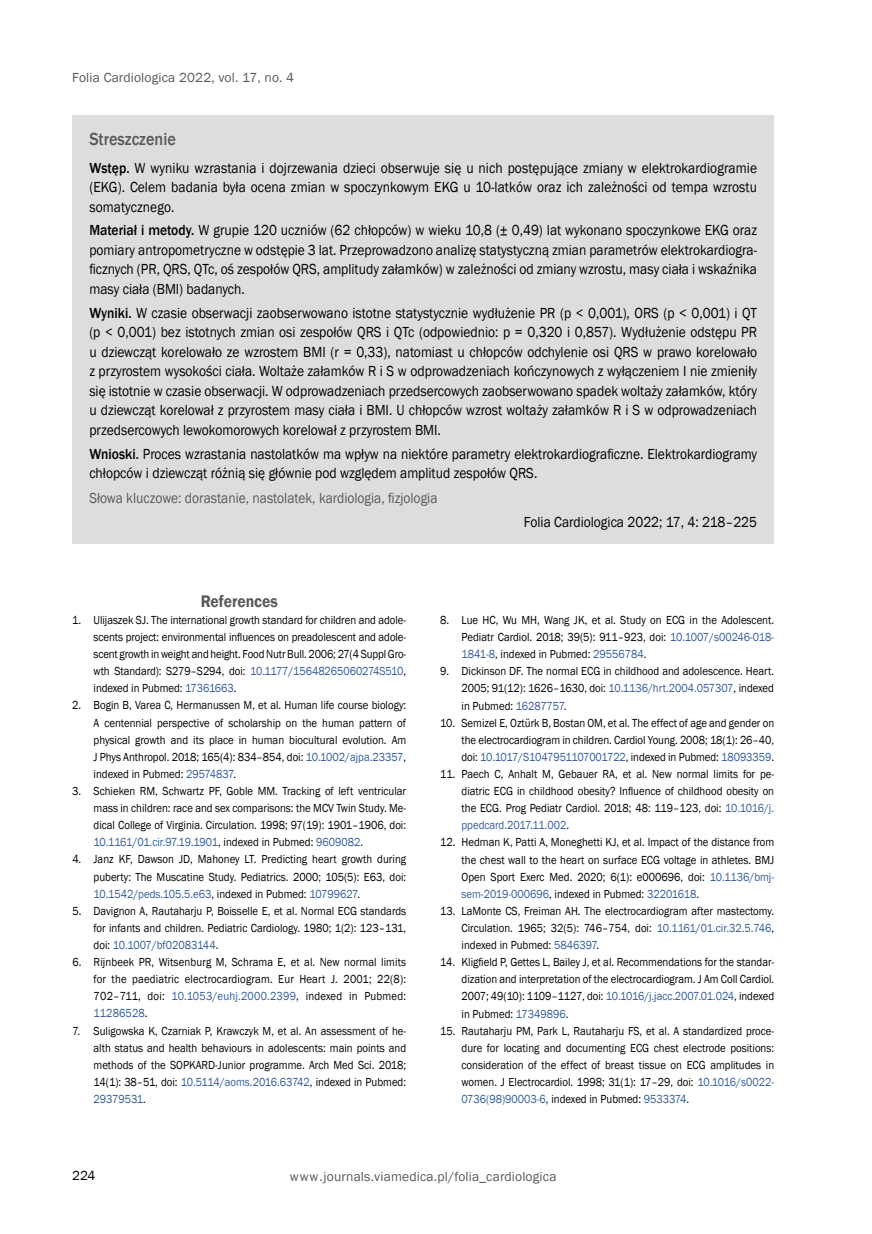
<style>
.page{position:relative;width:872px;height:1234px;background:#fff}
.page>*{position:absolute;margin:0;border:0;box-sizing:border-box;transform-origin:0 0}
.t1{font:500 18px "Franklin Gothic";color:#58595b;scale:.9 1}
.t2{font:600 17.25px "Franklin Gothic";color:#58595b;scale:.9 1}
.t3{font:15px/19.5px "Franklin Gothic";color:#000;text-align:justify;scale:.9 1}
.t4{font:15px "Franklin Gothic";color:#58595b;scale:.9 1}
.t5{font:13.5px "Franklin Gothic";letter-spacing:.01em;color:#58595b}
.t6{font:13.5px "Franklin Gothic";color:#000}
.t7{font:12px/17.1px "Franklin Gothic";color:#000;text-align:justify;scale:.9 1}
.s1{font-weight:500}
.s2{color:#345c98}
</style>
<div class="page">
<div style="left:72px;top:115px;width:702px;height:428px;background:#dcddde"></div>
<p class="t5" style="left:72px;top:69px;width:223px">Folia Cardiologica 2022, vol. 17, no. 4</p>
<h1 class="t1" style="left:89px;top:127px;width:98px">Streszczenie</h1>
<p class="t3" style="left:89px;top:158px;width:743px"><span class="s1">Wstęp.</span> W wyniku wzrastania i dojrzewania dzieci obserwuje się u nich postępujące zmiany w elektrokardiogramie (EKG). Celem badania była ocena zmian w spoczynkowym EKG u 10-latków oraz ich zależności od tempa wzrostu somatycznego.</p>
<p class="t3" style="left:89px;top:221px;width:743px"><span class="s1">Materiał i metody.</span> W grupie 120 uczniów (62 chłopców) w wieku 10,8 (± 0,49) lat wykonano spoczynkowe EKG oraz pomiary antropometryczne w odstępie 3 lat. Przeprowadzono analizę statystyczną zmian parametrów elektrokardiogra&shy;ficznych (PR, QRS, QTc, oś zespołów QRS, amplitudy załamków) w zależności od zmiany wzrostu, masy ciała i wskaźnika masy ciała (BMI) badanych.</p>
<p class="t3" style="left:89px;top:303px;width:743px"><span class="s1">Wyniki.</span> W czasie obserwacji zaobserwowano istotne statystycznie wydłużenie PR (p &lt; 0,001), ORS (p &lt; 0,001) i QT (p &lt; 0,001) bez istotnych zmian osi zespołów QRS i QTc (odpowiednio: p = 0,320 i 0,857). Wydłużenie odstępu PR u dziewcząt korelowało ze wzrostem BMI (r = 0,33), natomiast u chłopców odchylenie osi QRS w prawo korelowało z przyrostem wysokości ciała. Woltaże załamków R i S w odprowadzeniach kończynowych z wyłączeniem I nie zmieniły się istotnie w czasie obserwacji. W odprowadzeniach przedsercowych zaobserwowano spadek woltaży załamków, który u dziewcząt korelował z przyrostem masy ciała i BMI. U chłopców wzrost woltaży załamków R i S w odprowadzeniach przedsercowych lewokomorowych korelował z przyrostem BMI.</p>
<p class="t3" style="left:89px;top:444px;width:743px"><span class="s1">Wnioski.</span> Proces wzrastania nastolatków ma wpływ na niektóre parametry elektrokardiograficzne. Elektrokardiogramy chłopców i dziewcząt różnią się głównie pod względem amplitud zespołów QRS.</p>
<p class="t4" style="left:89px;top:488px;width:388px">Słowa kluczowe: dorastanie, nastolatek, kardiologia, fizjologia</p>
<p class="t3" style="left:524px;top:512px;width:261px">Folia Cardiologica 2022; 17, 4: 218–225</p>
<h2 class="t2" style="left:201px;top:590px;width:87px">References</h2>
<p class="t7" style="left:94px;top:611px;width:349px;text-indent:-21px">1. Ulijaszek SJ. The international growth standard for children and adole&shy;scents project: environmental influences on preadolescent and adole&shy;scent growth in weight and height. Food Nutr Bull. 2006; 27(4 Suppl Gro&shy;wth Standard): S279–S294, doi: <span class="s2">10.1177/15648265060274S510</span>, indexed in Pubmed: <span class="s2">17361663</span>.</p>
<p class="t7" style="left:94px;top:697px;width:349px;text-indent:-21px">2. Bogin B, Varea C, Hermanussen M, et al. Human life course biology:<br>A centennial perspective of scholarship on the human pattern of physical growth and its place in human biocultural evolution. Am J Phys Anthropol. 2018; 165(4): 834–854, doi: <span class="s2">10.1002/ajpa.23357</span>, indexed in Pubmed: <span class="s2">29574837</span>.</p>
<p class="t7" style="left:94px;top:782px;width:349px;text-indent:-21px">3. Schieken RM, Schwartz PF, Goble MM. Tracking of left ventricular mass in children: race and sex comparisons: the MCV Twin Study. Me&shy;dical College of Virginia. Circulation. 1998; 97(19): 1901–1906, doi:<br><span class="s2">10.1161/01.cir.97.19.1901</span>, indexed in Pubmed: <span class="s2">9609082</span>.</p>
<p class="t7" style="left:94px;top:851px;width:349px;text-indent:-21px">4. Janz KF, Dawson JD, Mahoney LT. Predicting heart growth during puberty: The Muscatine Study. Pediatrics. 2000; 105(5): E63, doi:<br><span class="s2">10.1542/peds.105.5.e63</span>, indexed in Pubmed: <span class="s2">10799627</span>.</p>
<p class="t7" style="left:94px;top:902px;width:349px;text-indent:-21px">5. Davignon A, Rautaharju P, Boisselle E, et al. Normal ECG standards for infants and children. Pediatric Cardiology. 1980; 1(2): 123–131, doi: <span class="s2">10.1007/bf02083144</span>.</p>
<p class="t7" style="left:94px;top:953px;width:349px;text-indent:-21px">6. Rijnbeek PR, Witsenburg M, Schrama E, et al. New normal limits for the paediatric electrocardiogram. Eur Heart J. 2001; 22(8):<br>702–711, doi: <span class="s2">10.1053/euhj.2000.2399</span>, indexed in Pubmed:<br><span class="s2">11286528</span>.</p>
<p class="t7" style="left:94px;top:1022px;width:349px;text-indent:-21px">7. Suligowska K, Czarniak P, Krawczyk M, et al. An assessment of he&shy;alth status and health behaviours in adolescents: main points and methods of the SOPKARD-Junior programme. Arch Med Sci. 2018; 14(1): 38–51, doi: <span class="s2">10.5114/aoms.2016.63742</span>, indexed in Pubmed:<br><span class="s2">29379531</span>.</p>
<p class="t7" style="left:461px;top:611px;width:349px;text-indent:-21px">8. Lue HC, Wu MH, Wang JK, et al. Study on ECG in the Adolescent.<br>Pediatr Cardiol. 2018; 39(5): 911–923, doi: <span class="s2">10.1007/s00246-018- 1841-8</span>, indexed in Pubmed: <span class="s2">29556784</span>.</p>
<p class="t7" style="left:461px;top:663px;width:349px;text-indent:-21px">9. Dickinson DF. The normal ECG in childhood and adolescence. Heart.<br>2005; 91(12): 1626–1630, doi: <span class="s2">10.1136/hrt.2004.057307</span>, indexed in Pubmed: <span class="s2">16287757</span>.</p>
<p class="t7" style="left:461px;top:714px;width:349px;text-indent:-21px">10. Semizel E, Oztürk B, Bostan OM, et al. The effect of age and gender on the electrocardiogram in children. Cardiol Young. 2008; 18(1): 26–40, doi: <span class="s2">10.1017/S1047951107001722</span>, indexed in Pubmed: <span class="s2">18093359</span>.</p>
<p class="t7" style="left:461px;top:765px;width:349px;text-indent:-21px">11. Paech C, Anhalt M, Gebauer RA, et al. New normal limits for pe&shy;diatric ECG in childhood obesity? Influence of childhood obesity on the ECG. Prog Pediatr Cardiol. 2018; 48: 119–123, doi: <span class="s2">10.1016/j. ppedcard.2017.11.002</span>.</p>
<p class="t7" style="left:461px;top:834px;width:349px;text-indent:-21px">12. Hedman K, Patti A, Moneghetti KJ, et al. Impact of the distance from the chest wall to the heart on surface ECG voltage in athletes. BMJ Open Sport Exerc Med. 2020; 6(1): e000696, doi: <span class="s2">10.1136/bmj&shy;sem-2019-000696</span>, indexed in Pubmed: <span class="s2">32201618</span>.</p>
<p class="t7" style="left:461px;top:902px;width:349px;text-indent:-21px">13. LaMonte CS, Freiman AH. The electrocardiogram after mastectomy.<br>Circulation. 1965; 32(5): 746–754, doi: <span class="s2">10.1161/01.cir.32.5.746</span>, indexed in Pubmed: <span class="s2">5846397</span>.</p>
<p class="t7" style="left:461px;top:953px;width:349px;text-indent:-21px">14. Kligfield P, Gettes L, Bailey J, et al. Recommendations for the standar&shy;dization and interpretation of the electrocardiogram. J Am Coll Cardiol.<br>2007; 49(10): 1109–1127, doi: <span class="s2">10.1016/j.jacc.2007.01.024</span>, indexed in Pubmed: <span class="s2">17349896</span>.</p>
<p class="t7" style="left:461px;top:1022px;width:349px;text-indent:-21px">15. Rautaharju PM, Park L, Rautaharju FS, et al. A standardized proce&shy;dure for locating and documenting ECG chest electrode positions: consideration of the effect of breast tissue on ECG amplitudes in women. J Electrocardiol. 1998; 31(1): 17–29, doi: <span class="s2">10.1016/s0022- 0736(98)90003-6</span>, indexed in Pubmed: <span class="s2">9533374</span>.</p>
<p class="t6" style="left:72px;top:1166px;width:25px">224</p>
<p class="t5" style="left:290px;top:1168px;width:268px">www.journals.viamedica.pl/folia_cardiologica</p>
</div>
